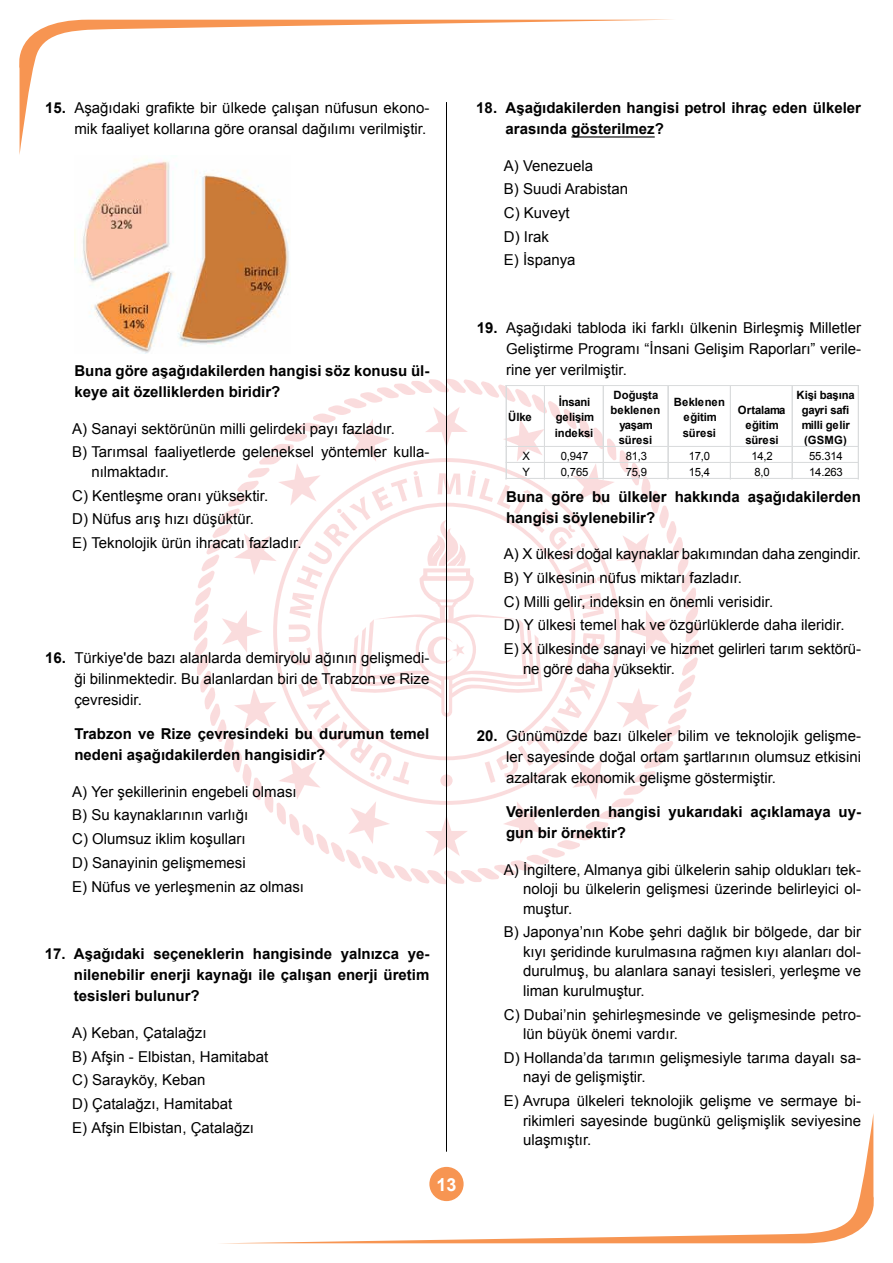
<style>
.page{position:relative;width:893px;height:1263px;background:#fff}
.page>*{position:absolute;margin:0;border:0;box-sizing:border-box;transform-origin:0 0}
.t1{font:700 18px "Arial";color:#fff}
.t2{font:15px/23.7px "Arial";color:#000}
.t3{font:700 15px/21px "Arial";color:#000}
.t4{font:700 11.4px/15.1px "Arial";letter-spacing:-.01em;color:#000;text-align:center}
.t5{font:11.4px "Arial";letter-spacing:-.025em;color:#000}
.s1{font-weight:700}
.s2{font-family:"Times New Roman"}
</style>
<div class="page">
<svg style="left:187px;top:372px;width:519px;height:519px"></svg>
<svg style="left:19px;top:20px;width:632px;height:135px"></svg>
<svg style="left:243px;top:1114px;width:631px;height:129px"></svg>
<hr style="left:446px;top:102px;width:1px;height:1050px;background:#000">
<img style="left:74px;top:159px;width:216px;height:195px">
<hr style="left:571px;top:136px;width:84px;height:2px;background:#000">
<hr style="left:506px;top:385px;width:352px;height:1px;background:#dadcdd">
<hr style="left:506px;top:446px;width:352px;height:1px;background:#dadcdd">
<hr style="left:506px;top:462px;width:352px;height:1px;background:#dadcdd">
<hr style="left:506px;top:478px;width:352px;height:1px;background:#dadcdd">
<hr style="left:506px;top:385px;width:1px;height:94px;background:#dadcdd">
<hr style="left:544px;top:385px;width:1px;height:94px;background:#dadcdd">
<hr style="left:603px;top:385px;width:1px;height:94px;background:#dadcdd">
<hr style="left:668px;top:385px;width:1px;height:94px;background:#dadcdd">
<hr style="left:730px;top:385px;width:1px;height:94px;background:#dadcdd">
<hr style="left:792px;top:385px;width:1px;height:94px;background:#dadcdd">
<hr style="left:858px;top:385px;width:1px;height:94px;background:#dadcdd">
<p class="t2" style="left:45px;top:97px;width:386px;line-height:21px;text-align:right"><span class="s1">15.</span> Aşağıdaki grafikte bir ülkede çalışan nüfusun ekono&shy;mik faaliyet kollarına göre oransal dağılımı verilmiştir.</p>
<p class="t3" style="left:505px;top:98px;width:357px;text-indent:-29px">18. Aşağıdakilerden hangisi petrol ihraç eden ülkeler arasında gösterilmez?</p>
<p class="t2" style="left:504px;top:154px;width:126px">A) Venezuela<br>B) Suudi Arabistan<br>C) Kuveyt<br>D) Irak<br>E) İspanya</p>
<p class="t3" style="left:74px;top:361px;width:357px">Buna göre aşağıdakilerden hangisi söz konusu ül&shy;keye ait özelliklerden biridir?</p>
<p class="t2" style="left:72px;top:417px;width:359px">A) Sanayi sektörünün milli gelirdeki payı fazladır.<br>B) Tarımsal faaliyetlerde geleneksel yöntemler kulla-</p>
<p class="t2" style="left:72px;top:460px;width:231px;text-indent:19px">nılmaktadır.<br>C) Kentleşme oranı yüksektir.<br>D) Nüfus arış hızı düşüktür.<br>E) Teknolojik ürün ihracatı fazladır.</p>
<p class="t2" style="left:74px;top:648px;width:357px;line-height:21px;text-align:justify;text-indent:-29px"><span class="s1">16.</span> Türkiye'de bazı alanlarda demiryolu ağının gelişmedi&shy;ği bilinmektedir. Bu alanlardan biri de Trabzon ve Rize çevresidir.</p>
<p class="t3" style="left:74px;top:724px;width:357px">Trabzon ve Rize çevresindeki bu durumun temel nedeni aşağıdakilerden hangisidir?</p>
<p class="t2" style="left:72px;top:780px;width:233px">A) Yer şekillerinin engebeli olması<br>B) Su kaynaklarının varlığı<br>C) Olumsuz iklim koşulları<br>D) Sanayinin gelişmemesi<br>E) Nüfus ve yerleşmenin az olması</p>
<p class="t3" style="left:74px;top:944px;width:357px;text-align:justify;text-indent:-29px">17. Aşağıdaki seçeneklerin hangisinde yalnızca ye&shy;nilenebilir enerji kaynağı ile çalışan enerji üretim tesisleri bulunur?</p>
<p class="t2" style="left:72px;top:1021px;width:197px">A) Keban, Çatalağzı<br>B) Afşin - Elbistan, Hamitabat<br>C) Sarayköy, Keban<br>D) Çatalağzı, Hamitabat<br>E) Afşin Elbistan, Çatalağzı</p>
<p class="t1" style="left:437px;top:1172px;width:22px">13</p>
<p class="t2" style="left:506px;top:318px;width:357px;line-height:21px;text-align:justify;text-indent:-29px"><span class="s1">19.</span> Aşağıdaki tabloda iki farklı ülkenin Birleşmiş Milletler Geliştirme Programı “İnsani Gelişim Raporları” verile&shy;rine yer verilmiştir.</p>
<p class="t4" style="left:508px;top:410px;width:25px">Ülke</p>
<p class="t4" style="left:555px;top:395px;width:41px">İnsani gelişim indeksi</p>
<p class="t4" style="left:611px;top:387px;width:51px">Doğuşta beklenen yaşam süresi</p>
<p class="t4" style="left:674px;top:395px;width:53px">Beklenen eğitim süresi</p>
<p class="t4" style="left:738px;top:403px;width:49px">Ortalama eğitim süresi</p>
<p class="t4" style="left:796px;top:387px;width:60px">Kişi başına gayri safi milli gelir (GSMG)</p>
<p class="t5" style="left:523px;top:449px;width:9px">X</p>
<p class="t5" style="left:561px;top:449px;width:29px">0,947</p>
<p class="t5" style="left:626px;top:449px;width:23px">81,3</p>
<p class="t5" style="left:689px;top:449px;width:23px">17,0</p>
<p class="t5" style="left:751px;top:449px;width:23px">14,2</p>
<p class="t5" style="left:809px;top:449px;width:35px">55.314</p>
<p class="t5" style="left:523px;top:465px;width:9px">Y</p>
<p class="t5" style="left:561px;top:465px;width:29px">0,765</p>
<p class="t5" style="left:626px;top:465px;width:23px">75,9</p>
<p class="t5" style="left:689px;top:465px;width:23px">15,4</p>
<p class="t5" style="left:754px;top:465px;width:17px">8,0</p>
<p class="t5" style="left:809px;top:465px;width:35px">14.263</p>
<p class="t3" style="left:506px;top:486px;width:357px">Buna göre bu ülkeler hakkında aşağıdakilerden hangisi söylenebilir?</p>
<p class="t2" style="left:504px;top:542px;width:359px">A) X ülkesi doğal kaynaklar bakımından daha zengindir.<br>B) Y ülkesinin nüfus miktarı fazladır.<br>C) Milli gelir, indeksin en önemli verisidir.<br>D) Y ülkesi temel hak ve özgürlüklerde daha ileridir.<br>E) X ülkesinde sanayi ve hizmet gelirleri tarım sektörü-</p>
<p class="t2" style="left:523px;top:657px;width:153px">ne göre daha yüksektir.</p>
<p class="t2" style="left:506px;top:726px;width:357px;line-height:21px;text-align:justify;text-indent:-29px"><span class="s1">20.</span> Günümüzde bazı ülkeler bilim ve teknolojik gelişme&shy;ler sayesinde doğal ortam şartlarının olumsuz etkisini azaltarak ekonomik gelişme göstermiştir.</p>
<p class="t3" style="left:506px;top:802px;width:357px">Verilenlerden hangisi yukarıdaki açıklamaya uy&shy;gun bir örnektir?</p>
<p class="t2" style="left:523px;top:860px;width:340px;line-height:19.5px;text-align:justify;text-indent:-19px">A) İngiltere, Almanya gibi ülkelerin sahip oldukları tek&shy;noloji bu ülkelerin gelişmesi üzerinde belirleyici ol&shy;muştur.</p>
<p class="t2" style="left:523px;top:922px;width:340px;line-height:19.5px;text-align:justify;text-indent:-19px">B) Japonya’nın Kobe şehri dağlık bir bölgede, dar bir kıyı şeridinde kurulmasına rağmen kıyı alanları dol&shy;durulmuş, bu alanlara sanayi tesisleri<span class="s2">,</span> yerleşme ve liman kurulmuştur.</p>
<p class="t2" style="left:523px;top:1005px;width:340px;line-height:19.5px;text-indent:-19px">C) Dubai’nin şehirleşmesinde ve gelişmesinde petro&shy;lün büyük önemi vardır.</p>
<p class="t2" style="left:523px;top:1048px;width:340px;line-height:19.5px;text-indent:-19px">D) Hollanda’da tarımın gelişmesiyle tarıma dayalı sa&shy;nayi de gelişmiştir.</p>
<p class="t2" style="left:523px;top:1091px;width:340px;line-height:19.5px;text-align:justify;text-indent:-19px">E) Avrupa ülkeleri teknolojik gelişme ve sermaye bi&shy;rikimleri sayesinde bugünkü gelişmişlik seviyesine ulaşmıştır.</p>
</div>
